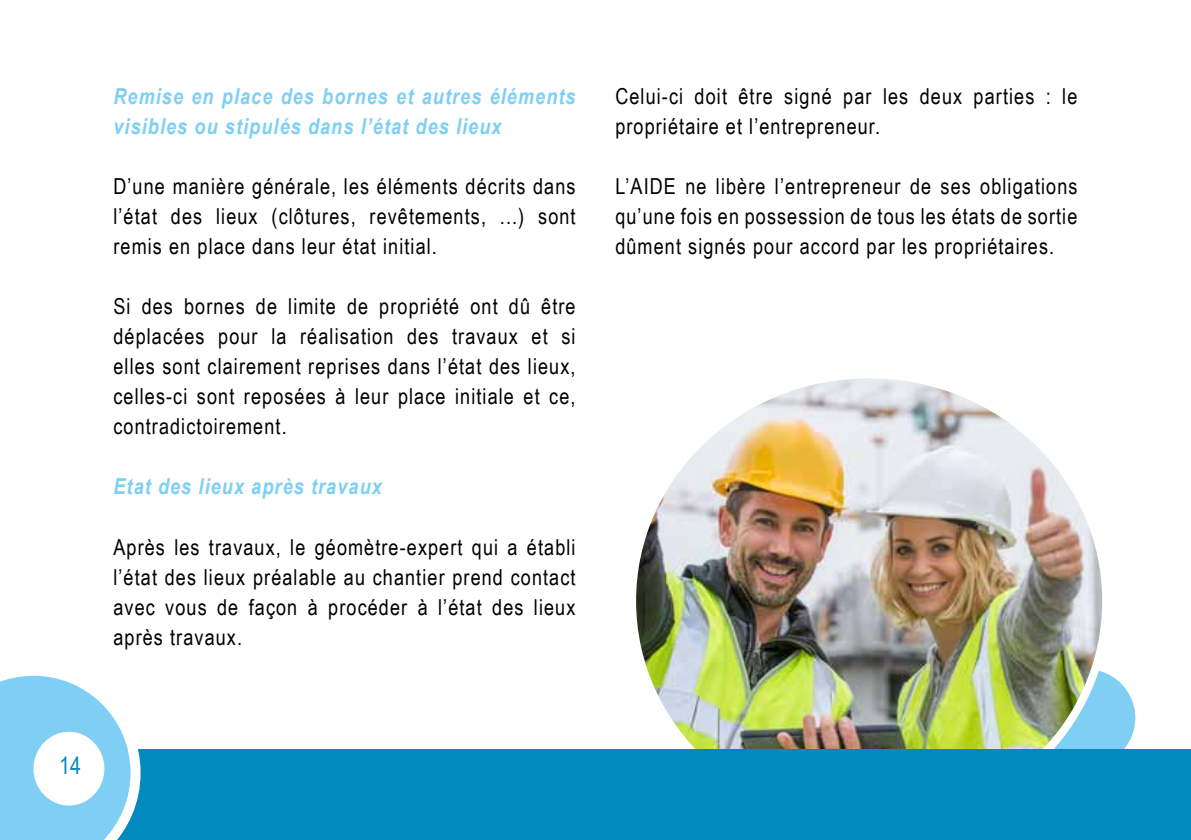
<style>
.page{position:relative;width:1191px;height:840px;background:#fff}
.page>*{position:absolute;margin:0;border:0;box-sizing:border-box;transform-origin:0 0}
.t1{font:24px "Arial Narrow";color:#008abd}
.t2{font:22px/30px "Arial Narrow";letter-spacing:.05em;color:#000;text-align:justify}
.t3{font:italic 700 22px/30px "Arial Narrow";letter-spacing:.05em;color:#7fcff5}
</style>
<div class="page">
<svg style="left:1029px;top:660px;width:114px;height:114px;fill:#7fcff5"></svg>
<div style="left:1021px;top:652px;width:130px;height:130px;border:16px solid #fff;border-radius:50%"></div>
<img style="left:637px;top:379px;width:469px;height:369px">
<div style="left:0;top:748px;width:1191px;height:91px;background:#008abd"></div>
<svg style="left:0;top:675px;width:141px;height:164px"></svg>
<div style="left:33px;top:731px;width:71px;height:74px;background:#fff;border-radius:50%"></div>
<p class="t3" style="left:113px;top:80px;width:464px">Remise en place des bornes et autres éléments visibles ou stipulés dans l’état des lieux</p>
<p class="t2" style="left:113px;top:170px;width:464px">D’une manière générale, les éléments décrits dans l’état des lieux (clôtures, revêtements, ...) sont remis en place dans leur état initial.</p>
<p class="t2" style="left:113px;top:290px;width:464px">Si des bornes de limite de propriété ont dû être déplacées pour la réalisation des travaux et si elles sont clairement reprises dans l’état des lieux, celles-ci sont reposées à leur place initiale et ce, contradictoirement.</p>
<p class="t3" style="left:113px;top:470px;width:270px">Etat des lieux après travaux</p>
<p class="t2" style="left:113px;top:530px;width:463px">Après les travaux, le géomètre-expert qui a établi l’état des lieux préalable au chantier prend contact avec vous de façon à procéder à l’état des lieux après travaux.</p>
<p class="t2" style="left:615px;top:80px;width:463px">Celui-ci doit être signé par les deux parties : le propriétaire et l’entrepreneur.</p>
<p class="t2" style="left:615px;top:170px;width:463px">L’AIDE ne libère l’entrepreneur de ses obligations qu’une fois en possession de tous les états de sortie dûment signés pour accord par les propriétaires.</p>
<p class="t1" style="left:59px;top:747px;width:23px">14</p>
</div>
